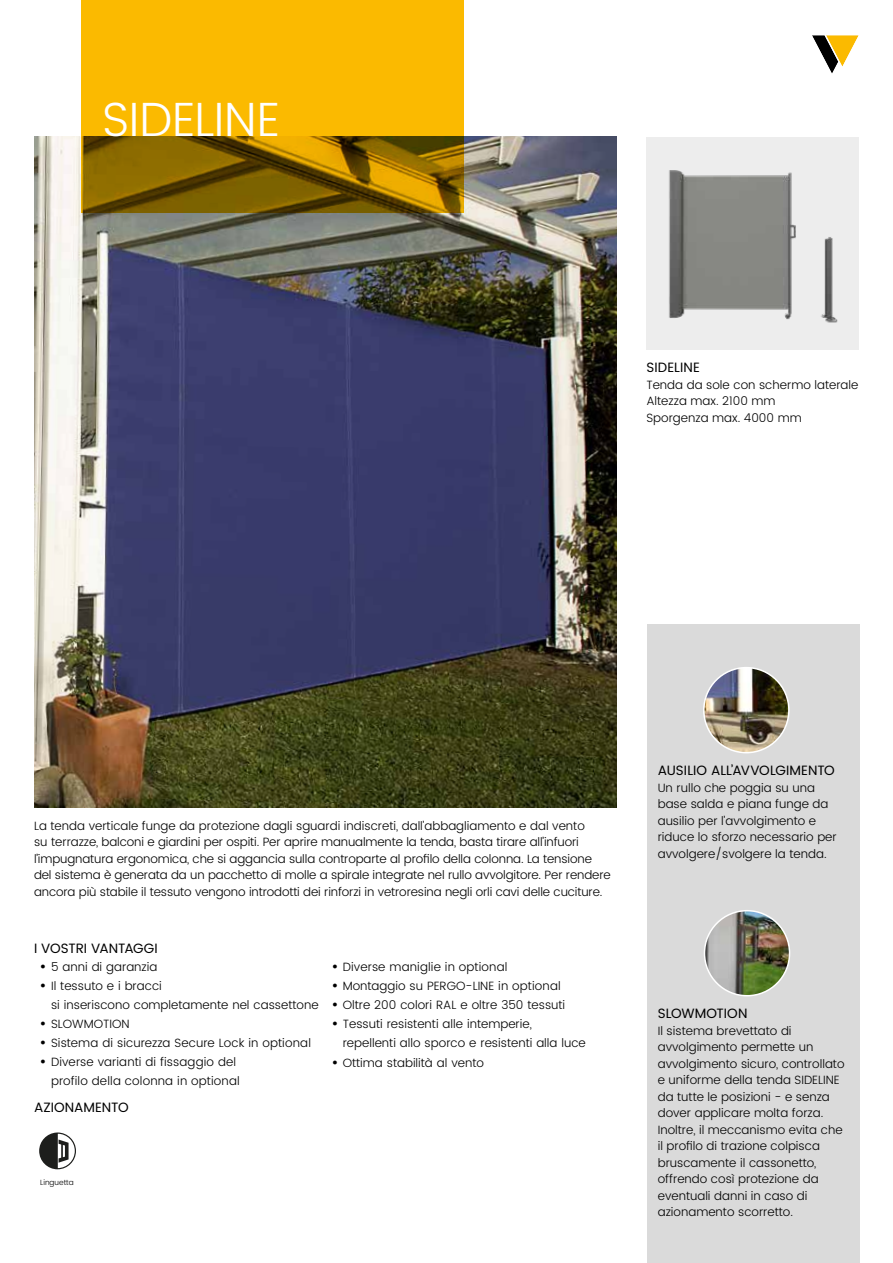
<style>
.page{position:relative;width:893px;height:1263px;background:#fff}
.page>*{position:absolute;margin:0;border:0;box-sizing:border-box;transform-origin:0 0}
.t1{font:300 48px "Poppins";color:#fff}
.t2{font:13.5px "Poppins";color:#000}
.t3{font:300 12px/16.5px "Poppins";color:#000}
.t4{font:300 7.5px "Poppins";color:#000}
.s1{font-size:16.5px}
</style>
<div class="page">
<svg style="left:812px;top:35px;width:47px;height:39px"></svg>
<img style="left:34px;top:136px;width:583px;height:672px">
<svg style="left:81px;top:0;width:382px;height:213px;background:#cf9a00"></svg>
<div style="left:646px;top:137px;width:213px;height:212px;background:#ededed"></div>
<img style="left:669px;top:170px;width:169px;height:153px">
<svg style="left:39px;top:1132px;width:37px;height:37px"></svg>
<div style="left:647px;top:624px;width:213px;height:639px;background:#dadada"></div>
<img style="left:704px;top:911px;width:85px;height:85px;border-radius:43px">
<div style="left:704px;top:910px;width:86px;height:86px;border:2px solid #fff;border-radius:50%"></div>
<img style="left:704px;top:668px;width:85px;height:85px;border-radius:43px">
<div style="left:703px;top:667px;width:87px;height:86px;border:2px solid #fff;border-radius:50%"></div>
<h1 class="t1" style="left:102px;top:85px;width:180px">SIDELINE</h1>
<p class="t2" style="left:646px;top:358px;width:55px">SIDELINE</p>
<p class="t3" style="left:646px;top:377px;width:214px">Tenda da sole con schermo laterale<br>Altezza max. 2100 mm<br>Sporgenza max. 4000 mm</p>
<p class="t3" style="left:34px;top:818px;width:578px">La tenda verticale funge da protezione dagli sguardi indiscreti, dall’abbagliamento e dal vento<br>su terrazze, balconi e giardini per ospiti. Per aprire manualmente la tenda, basta tirare all’infuori l’impugnatura ergonomica, che si aggancia sulla controparte al profilo della colonna. La tensione del sistema è generata da un pacchetto di molle a spirale integrate nel rullo avvolgitore. Per rendere ancora più stabile il tessuto vengono introdotti dei rinforzi in vetroresina negli orli cavi delle cuciture.</p>
<p class="t2" style="left:34px;top:938px;width:125px">I VOSTRI VANTAGGI</p>
<p class="t3" style="left:40px;top:959px;width:119px"><span class="s1">•</span> 5 anni di garanzia</p>
<p class="t3" style="left:51px;top:976px;width:269px;line-height:19.2px;text-indent:-11px"><span class="s1">•</span> Il tessuto e i bracci<br>si inseriscono completamente nel cassettone</p>
<p class="t3" style="left:40px;top:1016px;width:91px"><span class="s1">•</span> SLOWMOTION</p>
<p class="t3" style="left:40px;top:1035px;width:273px"><span class="s1">•</span> Sistema di sicurezza Secure Lock in optional</p>
<p class="t3" style="left:40px;top:1053px;width:202px;line-height:19.2px;text-align:right"><span class="s1">•</span> Diverse varianti di fissaggio del profilo della colonna in optional</p>
<p class="t2" style="left:34px;top:1098px;width:96px">AZIONAMENTO</p>
<p class="t3" style="left:331px;top:959px;width:178px"><span class="s1">•</span> Diverse maniglie in optional</p>
<p class="t3" style="left:331px;top:978px;width:231px"><span class="s1">•</span> Montaggio su PERGO-LINE in optional</p>
<p class="t3" style="left:331px;top:997px;width:235px"><span class="s1">•</span> Oltre 200 colori RAL e oltre 350 tessuti</p>
<p class="t3" style="left:343px;top:1015px;width:245px;line-height:19.2px;text-indent:-11px"><span class="s1">•</span> Tessuti resistenti alle intemperie, repellenti allo sporco e resistenti alla luce</p>
<p class="t3" style="left:331px;top:1054px;width:154px"><span class="s1">•</span> Ottima stabilità al vento</p>
<p class="t4" style="left:40px;top:1177px;width:35px">Linguetta</p>
<p class="t2" style="left:658px;top:761px;width:179px">AUSILIO ALL’AVVOLGIMENTO</p>
<p class="t3" style="left:658px;top:780px;width:181px">Un rullo che poggia su una base salda e piana funge da ausilio per l’avvolgimento e riduce lo sforzo necessario per avvolgere/svolgere la tenda.</p>
<p class="t2" style="left:658px;top:1004px;width:91px">SLOWMOTION</p>
<p class="t3" style="left:658px;top:1023px;width:188px">Il sistema brevettato di avvolgimento permette un avvolgimento sicuro, controllato e uniforme della tenda SIDELINE da tutte le posizioni - e senza dover applicare molta forza.<br>Inoltre, il meccanismo evita che il profilo di trazione colpisca bruscamente il cassonetto, offrendo così protezione da eventuali danni in caso di azionamento scorretto.</p>
</div>
